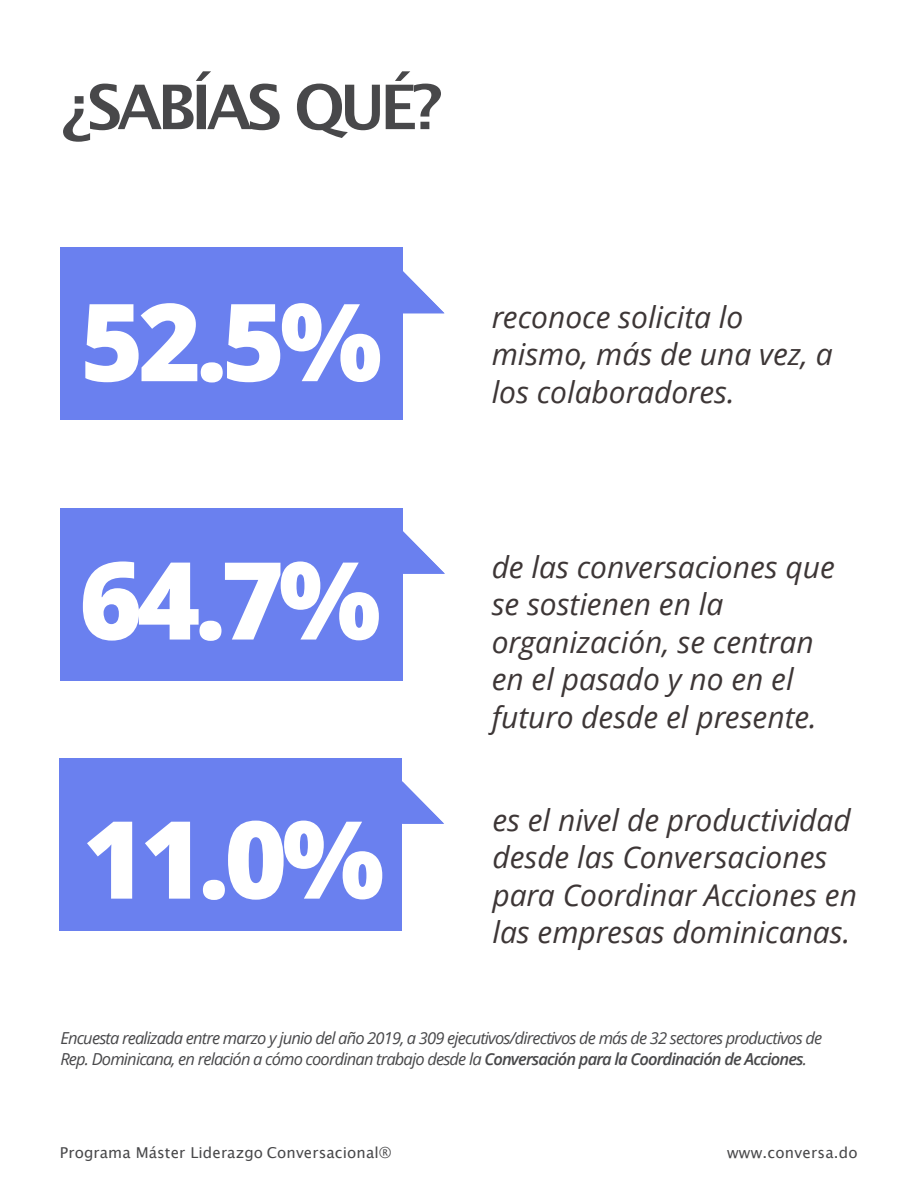
<style>
.page{position:relative;width:918px;height:1188px;background:#fff}
.page>*{position:absolute;margin:0;border:0;box-sizing:border-box;transform-origin:0 0}
.t1{font:800 107.85px "Open Sans";color:#fff}
.t2{font:700 61.5px "Lucida Grande";letter-spacing:-.08em;color:#48484a}
.t3{font:italic 30px/37.5px "Open Sans";color:#3d3636}
.t4{font:italic 16.5px/21px "Open Sans";letter-spacing:-.05em;color:#48484a}
.t5{font:15px "Lucida Grande";letter-spacing:.01em;color:#48484a}
.s1{font-weight:600}
</style>
<div class="page">
<svg style="left:403px;top:271px;width:41px;height:42px"></svg>
<div style="left:60px;top:247px;width:343px;height:173px;background:#6a80ef"></div>
<svg style="left:403px;top:531px;width:42px;height:43px"></svg>
<div style="left:60px;top:508px;width:343px;height:172px;background:#6a80ef"></div>
<svg style="left:402px;top:781px;width:42px;height:43px"></svg>
<div style="left:60px;top:758px;width:342px;height:172px;background:#6a80ef"></div>
<h2 class="t2" style="left:61px;top:81px;width:383px">¿SABÍAS QUÉ?</h2>
<h1 class="t1" style="left:80px;top:299px;width:303px">52.5%</h1>
<h1 class="t1" style="left:79px;top:557px;width:303px">64.7%</h1>
<h1 class="t1" style="left:83px;top:816px;width:303px">11.0%</h1>
<p class="t3" style="left:492px;top:301px;width:343px">reconoce solicita lo mismo, más de una vez, a los colaboradores.</p>
<p class="t3" style="left:492px;top:551px;width:345px">de las conversaciones que se sostienen en la organización, se centran en el pasado y no en el futuro desde el presente.</p>
<p class="t3" style="left:492px;top:804px;width:366px">es el nivel de productividad desde las Conversaciones para Coordinar Acciones en las empresas dominicanas.</p>
<p class="t4" style="left:60px;top:1029px;width:763px">Encuesta realizada entre marzo y junio del año 2019, a 309 ejecutivos/directivos de más de 32 sectores productivos de<br>Rep. Dominicana, en relación a cómo coordinan trabajo desde la <span class="s1">Conversación para la Coordinación de Acciones</span>.</p>
<p class="t5" style="left:60px;top:1146px;width:333px">Programa Máster Liderazgo Conversacional®</p>
<p class="t5" style="left:727px;top:1146px;width:132px">www.conversa.do</p>
</div>
